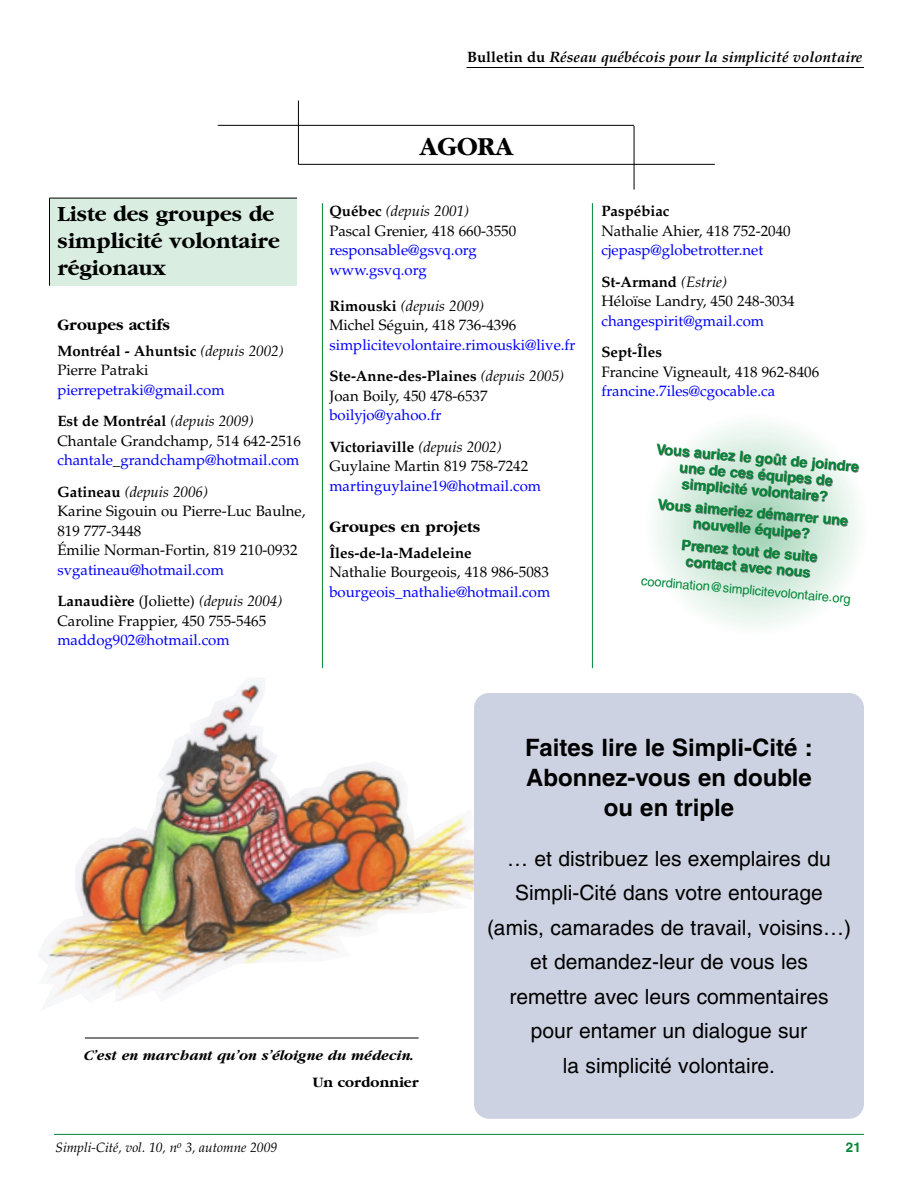
<style>
.page{position:relative;width:918px;height:1188px;background:#fff}
.page>*{position:absolute;margin:0;border:0;box-sizing:border-box;transform-origin:0 0}
.t1{font:700 27px "Garamond";color:#000}
.t2{font:700 24px/30px "Helvetica";color:#000;text-align:center}
.t3{font:700 22.5px/27px "Garamond";color:#000}
.t4{font:21px/34.5px "Helvetica";color:#000;text-align:center}
.t5{font:700 16.5px "Garamond";color:#000}
.t6{font:15px/19.5px "Palatino";color:#000}
.t7{font:15px/31.5px "Palatino";color:#00f}
.t8{font:700 15px/19.5px "Palatino";color:#000}
.t9{font:italic 700 15px "Palatino";color:#000}
.t10{font:italic 700 15px "Garamond";color:#000}
.t11{font:700 15px "Garamond";color:#000}
.t12{font:700 14.55px/16.2px "Helvetica";color:#018737;text-align:center}
.t13{font:italic 13.5px "Palatino";color:#000}
.t14{font:700 13.5px "Helvetica";color:#018737}
.t15{font:12.9px "Helvetica";color:#018737}
.s1{font-style:normal}
.s2{font-weight:400;font-style:italic}
.s3{font-weight:400}
.s4{font-weight:700;color:#000}
.s5{font-style:italic;color:#000}
.s6{color:#00f}
.s7{font-weight:700}
.s8{font-style:italic}
.s9{color:#000}
</style>
<div class="page">
<hr style="left:466px;top:67px;width:398px;height:1px;background:#000">
<hr style="left:54px;top:1134px;width:810px;height:1px;background:#018737">
<div style="left:50px;top:198px;width:247px;height:87px;background:#d9ede1"></div>
<hr style="left:50px;top:198px;width:247px;height:1px;background:#000">
<hr style="left:49px;top:198px;width:1px;height:88px;background:#000">
<hr style="left:218px;top:125px;width:416px;height:1px;background:#000">
<hr style="left:298px;top:164px;width:417px;height:1px;background:#000">
<hr style="left:298px;top:100px;width:1px;height:64px;background:#000">
<hr style="left:634px;top:126px;width:1px;height:64px;background:#000">
<hr style="left:322px;top:203px;width:1px;height:465px;background:#018737">
<hr style="left:592px;top:203px;width:1px;height:465px;background:#018737">
<svg style="left:655px;top:423px;width:203px;height:203px"></svg>
<img style="left:39px;top:679px;width:446px;height:323px">
<div style="left:474px;top:693px;width:390px;height:426px;background:#ccd2e1;border-radius:15px"></div>
<hr style="left:85px;top:1038px;width:334px;height:1px;background:#000">
<p class="t9" style="left:467px;top:51px;width:397px"><span class="s1">Bulletin du</span> Réseau québécois pour la simplicité volontaire</p>
<h3 class="t3" style="left:57px;top:200px;width:224px">Liste des groupes de simplicité volontaire régionaux</h3>
<p class="t5" style="left:57px;top:315px;width:114px">Groupes actifs</p>
<p class="t8" style="left:57px;top:343px;width:228px">Montréal - Ahuntsic <span class="s2">(depuis 2002)<br></span><span class="s3">Pierre Patraki</span></p>
<p class="t7" style="left:57px;top:376px;width:198px">pierrepetraki@gmail.com<br><span class="s4">Est de Montréal</span> <span class="s5">(depuis 2009)</span></p>
<p class="t6" style="left:57px;top:433px;width:245px">Chantale Grandchamp, 514 642-2516 <span class="s6">chantale</span>_<span class="s6">grandchamp@hotmail.com</span></p>
<p class="t6" style="left:57px;top:484px;width:250px"><span class="s7">Gatineau</span> <span class="s8">(depuis 2006)<br></span>Karine Sigouin ou Pierre-Luc Baulne,<br>819 777-3448<br>Émilie Norman-Fortin, 819 210-0932</p>
<p class="t7" style="left:57px;top:556px;width:227px">svgatineau@hotmail.com<br><span class="s4">Lanaudière</span> <span class="s9">(Joliette)</span> <span class="s5">(depuis 2004)</span></p>
<p class="t6" style="left:57px;top:613px;width:210px">Caroline Frappier, 450 755-5465</p>
<p class="t7" style="left:57px;top:626px;width:174px">maddog902@hotmail.com</p>
<h1 class="t1" style="left:420px;top:130px;width:95px">AGORA</h1>
<p class="t6" style="left:329px;top:203px;width:188px"><span class="s7">Québec</span> <span class="s8">(depuis 2001)<br></span>Pascal Grenier, 418 660-3550</p>
<p class="t7" style="left:329px;top:242px;width:149px;line-height:19.5px">responsable@gsvq.org www.gsvq.org</p>
<p class="t6" style="left:329px;top:298px;width:189px"><span class="s7">Rimouski</span> <span class="s8">(depuis 2009)<br></span>Michel Séguin, 418 736-4396</p>
<p class="t7" style="left:329px;top:331px;width:248px">simplicitevolontaire.rimouski@live.fr<br><span class="s4">Ste-Anne-des-Plaines</span> <span class="s5">(depuis 2005)</span></p>
<p class="t6" style="left:329px;top:388px;width:160px">Joan Boily, 450 478-6537</p>
<p class="t7" style="left:329px;top:401px;width:174px">boilyjo@yahoo.fr<br><span class="s4">Victoriaville</span> <span class="s5">(depuis 2002)</span></p>
<p class="t6" style="left:329px;top:458px;width:200px">Guylaine Martin 819 758-7242</p>
<p class="t7" style="left:329px;top:472px;width:213px">martinguylaine19@hotmail.com</p>
<p class="t5" style="left:329px;top:517px;width:152px">Groupes en projets</p>
<p class="t8" style="left:329px;top:545px;width:144px">Îles-de-la-Madeleine</p>
<p class="t6" style="left:329px;top:564px;width:221px">Nathalie Bourgeois, 418 986-5083</p>
<p class="t7" style="left:329px;top:578px;width:222px">bourgeois_nathalie@hotmail.com</p>
<p class="t8" style="left:601px;top:203px;width:70px">Paspébiac</p>
<p class="t6" style="left:601px;top:223px;width:191px">Nathalie Ahier, 418 752-2040</p>
<p class="t7" style="left:601px;top:236px;width:163px">cjepasp@globetrotter.net<br><span class="s4">St-Armand</span> <span class="s5">(Estrie)</span></p>
<p class="t6" style="left:601px;top:293px;width:195px">Héloïse Landry, 450 248-3034</p>
<p class="t7" style="left:601px;top:307px;width:164px">changespirit@gmail.com</p>
<p class="t8" style="left:601px;top:344px;width:62px">Sept-Îles</p>
<p class="t6" style="left:601px;top:364px;width:219px">Francine Vigneault, 418 962-8406</p>
<p class="t7" style="left:601px;top:377px;width:175px">francine.7iles@cgocable.ca</p>
<p class="t12" style="left:657px;top:442px;width:205px;rotate:5deg">Vous auriez le goût de joindre une de ces équipes de simplicité volontaire?</p>
<p class="t12" style="left:658px;top:497px;width:193px;rotate:5deg">Vous aimeriez démarrer une nouvelle équipe?</p>
<p class="t12" style="left:682px;top:538px;width:138px;rotate:5deg">Prenez tout de suite contact avec nous</p>
<p class="t15" style="left:642px;top:576px;width:212px;rotate:5deg">coordination@simplicitevolontaire.org</p>
<p class="t10" style="left:85px;top:1046px;width:332px">C’est en marchant qu’on s’éloigne du médecin.</p>
<p class="t11" style="left:313px;top:1073px;width:107px">Un cordonnier</p>
<h2 class="t2" style="left:525px;top:734px;width:289px">Faites lire le Simpli-Cité :<br>Abonnez-vous en double ou en triple</h2>
<h3 class="t4" style="left:487px;top:843px;width:366px">… et distribuez les exemplaires du<br>Simpli-Cité dans votre entourage (amis, camarades de travail, voisins…) et demandez-leur de vous les<br>remettre avec leurs commentaires pour entamer un dialogue sur<br>la simplicité volontaire.</h3>
<p class="t13" style="left:56px;top:1142px;width:223px">Simpli-Cité, vol. 10, n<sup>o</sup> 3, automne 2009</p>
<p class="t14" style="left:846px;top:1142px;width:17px">21</p>
</div>
